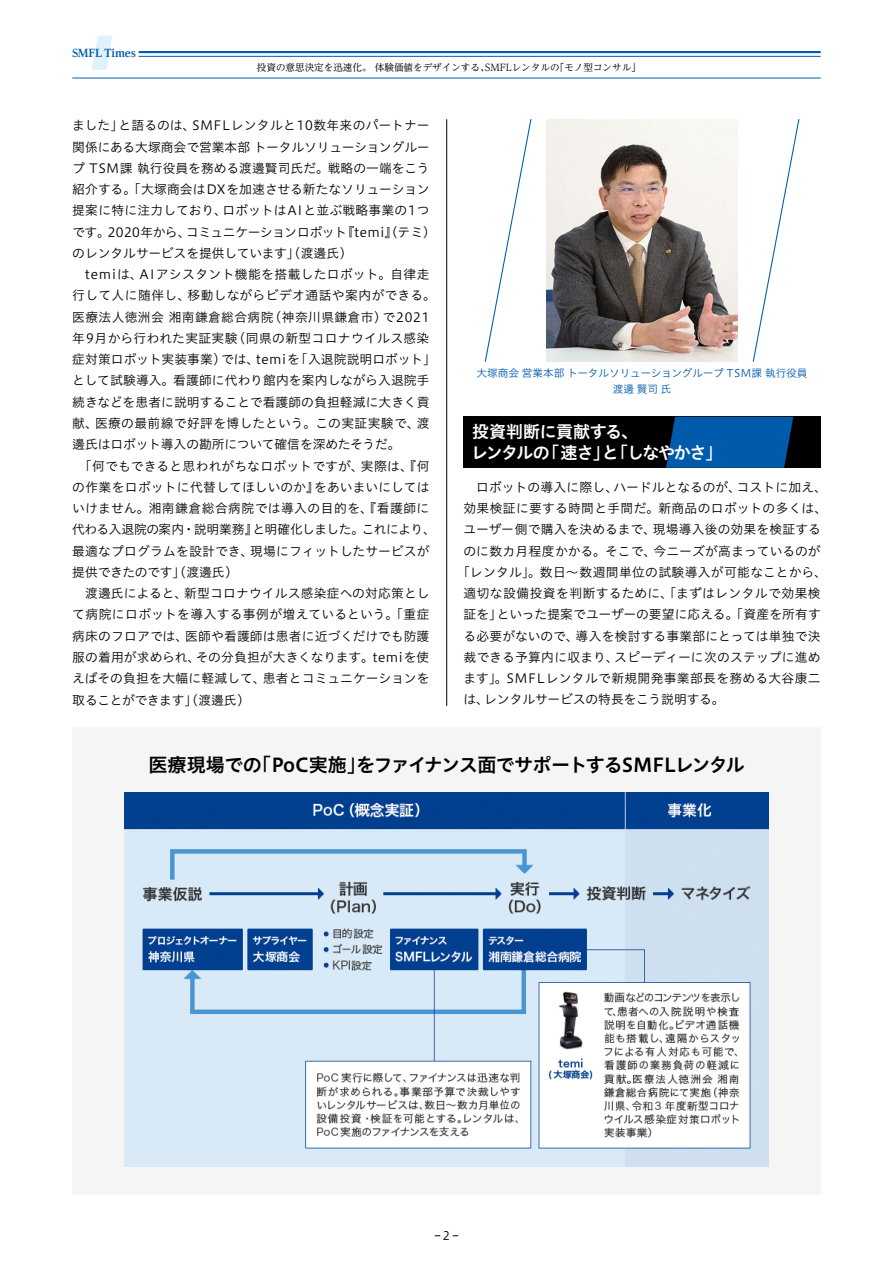
<style>
.page{position:relative;width:893px;height:1263px;background:#fff}
.page>*{position:absolute;margin:0;border:0;box-sizing:border-box;transform-origin:0 0}
.t1{font:19.2px "Hiragino UD Sans Std N W6";letter-spacing:-.045em;color:#000}
.t2{font:16.95px/21.3px "Hiragino UD Sans Std N W6";letter-spacing:-.045em;color:#fff}
.t3{font:12.75px/21.3px "Hiragino UD Sans Std N W3";letter-spacing:.01em;color:#000}
.t4{font:12.75px "Hiragino UD Sans Std N W3";letter-spacing:.03em;color:#000}
.t5{font:12.75px "Hiragino UD Sans Std N W3";letter-spacing:.04em;color:#000}
.t6{font:12.75px "Hiragino UD Sans Std N W3";letter-spacing:.035em;color:#000}
.t7{font:12.75px "Hiragino UD Sans Std N W3";letter-spacing:-.045em;color:#000}
.t8{font:12.75px "Hiragino UD Sans Std N W3";letter-spacing:-.03em;color:#000}
.t9{font:11.7px "Hiragino UD Sans Std N W3";color:#000}
.t10{font:10.65px/15.9px "Hiragino UD Sans Std N W3";color:#005bac;text-align:center}
.t11{font:800 10.65px "UD Reimin Pr 6 N";letter-spacing:-.03em;color:#005bac}
.t12{font:9.6px "UD Reimin Pr 6 N";color:#000}
</style>
<div class="page">
<svg style="left:92px;top:36px;width:21px;height:34px"></svg>
<div style="left:463px;top:417px;width:358px;height:51px;background:#000"></div>
<svg style="left:666px;top:417px;width:127px;height:51px;background:#00549f"></svg>
<hr style="left:446px;top:119px;width:1px;height:587px;background:#000">
<hr style="left:139px;top:51px;width:682px;height:2px;background:#005bac">
<hr style="left:139px;top:56px;width:682px;height:1px;background:#005bac">
<hr style="left:72px;top:78px;width:749px;height:1px;background:#005bac">
<img style="left:546px;top:119px;width:192px;height:243px">
<svg style="left:484px;top:119px;width:48px;height:243px"></svg>
<svg style="left:752px;top:119px;width:48px;height:243px"></svg>
<div style="left:72px;top:727px;width:749px;height:468px;background:#f5f5f5"></div>
<img style="left:125px;top:792px;width:643px;height:375px">
<p class="t11" style="left:72px;top:44px;width:65px">SMFL Times</p>
<p class="t12" style="left:257px;top:59px;width:386px">投資の意思決定を迅速化。 体験価値をデザインする、SMFLレンタルの「モノ型コンサル」</p>
<p class="t3" style="left:72px;top:114px;width:365px">ました」と語るのは、SMFLレンタルと10数年来のパートナー関係にある大塚商会で営業本部 トータルソリューショングループ TSM課 執行役員を務める渡邊賢司氏だ。戦略の一端をこう紹介する。「大塚商会はDXを加速させる新たなソリューション提案に特に注力しており、ロボットはAIと並ぶ戦略事業の1つです。2020年から、コミュニケーションロボット『temi』（テミ）のレンタルサービスを提供しています」（渡邊氏）</p>
<p class="t6" style="left:85px;top:265px;width:346px">temiは、AIアシスタント機能を搭載したロボット。自律走</p>
<p class="t5" style="left:72px;top:286px;width:365px">行して人に随伴し、移動しながらビデオ通話や案内ができる。</p>
<p class="t4" style="left:72px;top:307px;width:359px">医療法人徳洲会 湘南鎌倉総合病院（神奈川県鎌倉市）で2021</p>
<p class="t4" style="left:72px;top:328px;width:359px">年9月から行われた実証実験（同県の新型コロナウイルス感染</p>
<p class="t3" style="left:72px;top:348px;width:365px">症対策ロボット実装事業）では、temiを「入退院説明ロボット」</p>
<p class="t3" style="left:72px;top:369px;width:359px">として試験導入。看護師に代わり館内を案内しながら入退院手</p>
<p class="t3" style="left:72px;top:391px;width:359px">続きなどを患者に説明することで看護師の負担軽減に大きく貢</p>
<p class="t4" style="left:72px;top:414px;width:359px">献、医療の最前線で好評を博したという。この実証実験で、渡</p>
<p class="t3" style="left:72px;top:433px;width:330px">邊氏はロボット導入の勘所について確信を深めたそうだ。</p>
<p class="t3" style="left:79px;top:454px;width:352px">「何でもできると思われがちなロボットですが、実際は、『何</p>
<p class="t3" style="left:72px;top:476px;width:359px">の作業をロボットに代替してほしいのか』をあいまいにしては</p>
<p class="t5" style="left:72px;top:499px;width:359px">いけません。湘南鎌倉総合病院では導入の目的を、『看護師に</p>
<p class="t7" style="left:72px;top:520px;width:365px">代わる入退院の案内・説明業務』と明確化しました。これにより、</p>
<p class="t3" style="left:72px;top:539px;width:359px">最適なプログラムを設計でき、現場にフィットしたサービスが</p>
<p class="t8" style="left:72px;top:562px;width:167px">提供できたのです」（渡邊氏）</p>
<p class="t3" style="left:85px;top:582px;width:346px">渡邊氏によると、新型コロナウイルス感染症への対応策とし</p>
<p class="t6" style="left:72px;top:605px;width:359px">て病院にロボットを導入する事例が増えているという。「重症</p>
<p class="t3" style="left:72px;top:624px;width:359px">病床のフロアでは、医師や看護師は患者に近づくだけでも防護</p>
<p class="t3" style="left:72px;top:646px;width:359px">服の着用が求められ、その分負担が大きくなります。temiを使</p>
<p class="t3" style="left:72px;top:667px;width:359px">えばその負担を大幅に軽減して、患者とコミュニケーションを</p>
<p class="t8" style="left:72px;top:690px;width:179px">取ることができます」（渡邊氏）</p>
<p class="t10" style="left:477px;top:365px;width:332px">大塚商会 営業本部 トータルソリューショングループ TSM課 執行役員渡邊 賢司 氏</p>
<h2 class="t2" style="left:471px;top:420px;width:253px">投資判断に貢献する、<br>レンタルの「速さ」と「しなやかさ」</h2>
<p class="t3" style="left:476px;top:476px;width:352px">ロボットの導入に際し、ハードルとなるのが、コストに加え、</p>
<p class="t4" style="left:463px;top:499px;width:365px">効果検証に要する時間と手間だ。新商品のロボットの多くは、</p>
<p class="t3" style="left:463px;top:518px;width:359px">ユーザー側で購入を決めるまで、現場導入後の効果を検証する</p>
<p class="t3" style="left:463px;top:539px;width:359px">のに数カ月程度かかる。そこで、今ニーズが高まっているのが</p>
<p class="t4" style="left:457px;top:562px;width:371px">「レンタル」。数日～数週間単位の試験導入が可能なことから、</p>
<p class="t5" style="left:463px;top:584px;width:359px">適切な設備投資を判断するために、「まずはレンタルで効果検</p>
<p class="t3" style="left:463px;top:603px;width:359px">証を」といった提案でユーザーの要望に応える。「資産を所有す</p>
<p class="t3" style="left:463px;top:624px;width:359px">る必要がないので、導入を検討する事業部にとっては単独で決</p>
<p class="t3" style="left:463px;top:646px;width:359px">裁できる予算内に収まり、スピーディーに次のステップに進め</p>
<p class="t4" style="left:463px;top:669px;width:359px">ます」。SMFLレンタルで新規開発事業部長を務める大谷康二</p>
<p class="t3" style="left:463px;top:688px;width:263px">は、レンタルサービスの特長をこう説明する。</p>
<h1 class="t1" style="left:149px;top:750px;width:598px">医療現場での「PoC実施」をファイナンス面でサポートするSMFLレンタル</h1>
<p class="t9" style="left:443px;top:1227px;width:9px">2</p>
</div>
